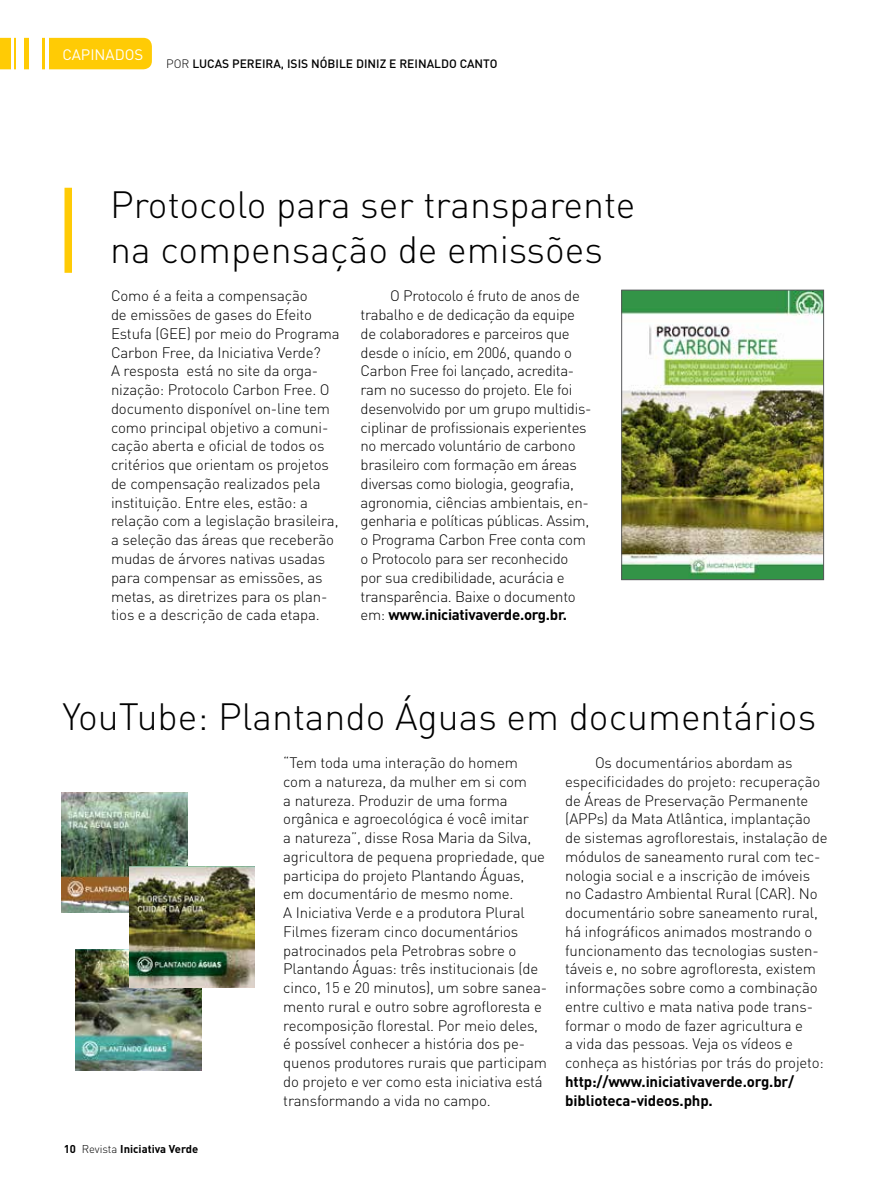
<style>
.page{position:relative;width:893px;height:1191px;background:#fff}
.page>*{position:absolute;margin:0;border:0;box-sizing:border-box;transform-origin:0 0}
.t1{font:300 37.5px/45px "DIN";color:#000}
.t2{font:300 15px/18.8px "DIN";letter-spacing:-.01em;color:#000}
.t3{font:700 15px/18.8px "DIN";letter-spacing:-.01em;color:#000}
.t4{font:15px "DIN";color:#fff}
.t5{font:500 12px "DIN";color:#000}
.t6{font:700 11.25px "DIN";color:#000}
.s1{font-weight:300}
.s2{font-weight:700}
</style>
<div class="page">
<div style="left:0;top:38px;width:152px;height:31px;background:#ffcb05"></div>
<div style="left:17px;top:17px;width:7px;height:69px;background:#fff"></div>
<div style="left:29px;top:17px;width:13px;height:69px;background:#fff"></div>
<hr style="left:46px;top:17px;width:3px;height:69px;background:#fff">
<hr style="left:11px;top:17px;width:2px;height:69px;background:#fff">
<div style="left:64px;top:188px;width:8px;height:85px;background:#ffcb05"></div>
<img style="left:623px;top:292px;width:199px;height:286px">
<div style="left:621px;top:290px;width:203px;height:290px;border:1px solid #58595b"></div>
<img style="left:75px;top:949px;width:126px;height:121px">
<img style="left:61px;top:792px;width:126px;height:120px">
<img style="left:129px;top:867px;width:126px;height:120px">
<p class="t4" style="left:62px;top:45px;width:20px">CAPINADOS</p>
<p class="t5" style="left:166px;top:56px;width:333px"><span class="s1">Por</span> LUCAS PEREIRA, ISIS NÓBILE DIN IZ E REINALDO CANTO</p>
<h1 class="t1" style="left:110px;top:182px;width:527px">Protocolo para ser transparente na compensação de emissões</h1>
<p class="t2" style="left:111px;top:286px;width:230px">Como é a feita a compensação<br>de emissões de gases do Efeito<br>Estufa (GEE) por meio do Programa<br>Carbon Free, da Iniciativa Verde?<br>A resposta está no site da orga&shy;nização: Protocolo Carbon Free. O documento disponível on-line tem como principal objetivo a comuni&shy;cação aberta e oficial de todos os critérios que orientam os projetos de compensação realizados pela instituição. Entre eles, estão: a relação com a legislação brasileira, a seleção das áreas que receberão mudas de árvores nativas usadas para compensar as emissões, as metas, as diretrizes para os plan&shy;tios e a descrição de cada etapa.</p>
<p class="t2" style="left:361px;top:286px;width:232px;text-indent:30px">O Protocolo é fruto de anos de trabalho e de dedicação da equipe de colaboradores e parceiros que desde o início, em 2006, quando o Carbon Free foi lançado, acredita&shy;ram no sucesso do projeto. Ele foi desenvolvido por um grupo multidis&shy;ciplinar de profissionais experientes no mercado voluntário de carbono brasileiro com formação em áreas diversas como biologia, geografia, agronomia, ciências ambientais, en&shy;genharia e políticas públicas. Assim, o Programa Carbon Free conta com o Protocolo para ser reconhecido por sua credibilidade, acurácia e transparência. Baixe o documento em: <span class="s2">www.iniciativaverde.org.br.</span></p>
<h1 class="t1" style="left:63px;top:693px;width:755px">YouTube: Plantando Águas em documentários</h1>
<p class="t2" style="left:283px;top:753px;width:265px">“Tem toda uma interação do homem com a natureza, da mulher em si com<br>a natureza. Produzir de uma forma orgânica e agroecológica é você imitar<br>a natureza”, disse Rosa Maria da Silva, agricultora de pequena propriedade, que participa do projeto Plantando Águas, em documentário de mesmo nome.<br>A Iniciativa Verde e a produtora Plural Filmes fizeram cinco documentários patrocinados pela Petrobras sobre o Plantando Águas: três institucionais (de cinco, 15 e 20 minutos), um sobre sanea&shy;mento rural e outro sobre agrofloresta e recomposição florestal. Por meio deles, é possível conhecer a história dos pe&shy;quenos produtores rurais que participam do projeto e ver como esta iniciativa está transformando a vida no campo.</p>
<p class="t2" style="left:565px;top:753px;width:264px;text-indent:30px">Os documentários abordam as especificidades do projeto: recuperação de Áreas de Preservação Permanente (APPs) da Mata Atlântica, implantação de sistemas agroflorestais, instalação de módulos de saneamento rural com tec&shy;nologia social e a inscrição de imóveis no Cadastro Ambiental Rural (CAR). No documentário sobre saneamento rural, há infográficos animados mostrando o funcionamento das tecnologias susten&shy;táveis e, no sobre agrofloresta, existem informações sobre como a combinação entre cultivo e mata nativa pode trans&shy;formar o modo de fazer agricultura e<br>a vida das pessoas. Veja os vídeos e conheça as histórias por trás do projeto:</p>
<p class="t3" style="left:565px;top:1071px;width:231px">http://www.iniciativaverde.org.br/ biblioteca-videos.php.</p>
<p class="t6" style="left:64px;top:1141px;width:136px">10 <span class="s1">Revista</span> Iniciativa Verde</p>
</div>
